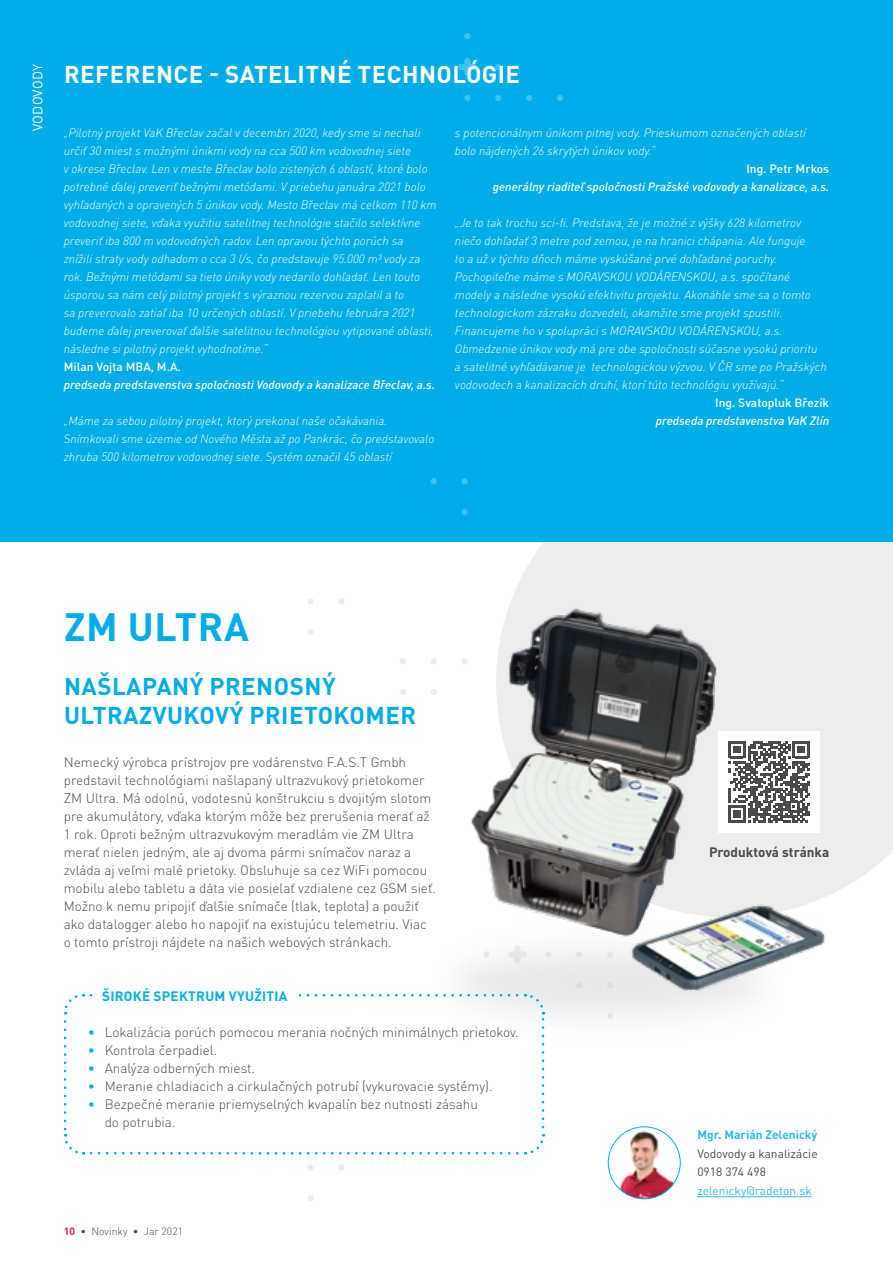
<style>
.page{position:relative;width:893px;height:1263px;background:#fff}
.page>*{position:absolute;margin:0;border:0;box-sizing:border-box;transform-origin:0 0}
.t1{font:700 39px "DIN Pro";letter-spacing:.02em;color:#00ade8}
.t2{font:700 24px/28.8px "DIN Pro";letter-spacing:.02em;color:#00ade8}
.t3{font:700 24px "DIN Pro";letter-spacing:.02em;color:#fff}
.t4{font:300 13.5px/18px "DIN Pro";color:#4a4a49}
.t5{font:700 13.5px "DIN Pro";letter-spacing:.02em;color:#00ade8}
.t6{font:700 13.5px "DIN Pro";color:#4a4a49}
.t7{font:13.5px "DIN Pro";letter-spacing:.01em;color:#fff}
.t8{font:italic 300 12px/18px "DIN Pro";color:#fff}
.t9{font:italic 500 12px "DIN Pro";color:#fff}
.t10{font:500 12px "DIN Pro";color:#fff}
.t11{font:12px/18.6px "DIN Pro";color:#4a4a49}
.t12{font:12px "DIN Pro";color:#30b9ec}
.t13{font:700 12px "DIN Pro";color:#30b9ec}
.t14{font:300 10.5px "DIN Pro";color:#4a4a49}
.s1{color:#00ade8}
.s2{font-weight:700;color:#e6223d}
</style>
<div class="page">
<svg style="left:496px;top:541px;width:397px;height:347px;background:#ebedee"></svg>
<div style="left:0;top:0;width:893px;height:541px;background:#00ade8"></div>
<svg style="left:308px;top:1195px;width:6px;height:6px"></svg>
<svg style="left:308px;top:1164px;width:6px;height:6px"></svg>
<div style="left:338px;top:1164px;width:7px;height:6px;background:#ededed;border-radius:50%"></div>
<svg style="left:309px;top:1102px;width:6px;height:6px"></svg>
<div style="left:338px;top:598px;width:7px;height:6px;background:#ededed;border-radius:50%"></div>
<svg style="left:308px;top:598px;width:6px;height:6px"></svg>
<svg style="left:308px;top:629px;width:6px;height:6px"></svg>
<svg style="left:431px;top:658px;width:6px;height:6px"></svg>
<svg style="left:400px;top:658px;width:6px;height:6px"></svg>
<svg style="left:431px;top:689px;width:6px;height:6px"></svg>
<svg style="left:400px;top:689px;width:6px;height:6px"></svg>
<svg style="left:431px;top:478px;width:6px;height:6px"></svg>
<svg style="left:462px;top:509px;width:6px;height:6px"></svg>
<svg style="left:462px;top:478px;width:6px;height:6px"></svg>
<svg style="left:526px;top:95px;width:6px;height:6px"></svg>
<svg style="left:557px;top:95px;width:6px;height:6px"></svg>
<svg style="left:495px;top:95px;width:6px;height:6px"></svg>
<svg style="left:464px;top:95px;width:6px;height:6px"></svg>
<svg style="left:495px;top:64px;width:6px;height:6px"></svg>
<svg style="left:464px;top:33px;width:6px;height:6px"></svg>
<svg style="left:458px;top:58px;width:19px;height:18px"></svg>
<img style="left:448px;top:605px;width:394px;height:399px">
<div style="left:718px;top:731px;width:102px;height:102px;background:#fff"></div>
<svg style="left:728px;top:741px;width:82px;height:82px"></svg>
<svg style="left:63px;top:1021px;width:21px;height:134px"></svg>
<svg style="left:91px;top:1134px;width:455px;height:21px"></svg>
<svg style="left:525px;top:992px;width:20px;height:135px"></svg>
<svg style="left:63px;top:993px;width:454px;height:21px"></svg>
<div style="left:94px;top:989px;width:205px;height:18px;background:#fff"></div>
<hr style="left:697px;top:1196px;width:115px;height:1px;background:#30b9ec">
<img style="left:611px;top:1127px;width:69px;height:72px">
<div style="left:608px;top:1126px;width:73px;height:73px;border:1px solid #00ade8;border-radius:50%"></div>
<p class="t7" style="left:27px;top:131px;width:69px;rotate:-90deg">VODOVODY</p>
<h2 class="t3" style="left:64px;top:54px;width:458px">REFERENCE - SATELITNÉ TECHNOLÓGIE</h2>
<p class="t8" style="left:64px;top:123px;width:374px">„Pilotný projekt VaK Břeclav začal v decembri 2020, kedy sme si nechali určiť 30 miest s možnými únikmi vody na cca 500 km vodovodnej siete<br>v okrese Břeclav. Len v meste Břeclav bolo zistených 6 oblastí, ktoré bolo potrebné ďalej preveriť bežnými metódami. V priebehu januára 2021 bolo vyhľadaných a opravených 5 únikov vody. Mesto Břeclav má celkom 110 km vodovodnej siete, vďaka využitiu satelitnej technológie stačilo selektívne preveriť iba 800 m vodovodných radov. Len opravou týchto porúch sa<br>znížili straty vody odhadom o cca 3 l/s, čo predstavuje 95.000 m³ vody za rok. Bežnými metódami sa tieto úniky vody nedarilo dohľadať. Len touto úsporou sa nám celý pilotný projekt s výraznou rezervou zaplatil a to<br>sa preverovalo zatiaľ iba 10 určených oblastí. V priebehu februára 2021 budeme ďalej preverovať ďalšie satelitnou technológiou vytipované oblasti, následne si pilotný projekt vyhodnotíme.“</p>
<p class="t10" style="left:64px;top:357px;width:119px">Milan Vojta MBA, M.A.</p>
<p class="t9" style="left:64px;top:375px;width:373px">predseda predstavenstva spoločnosti Vodovody a kanalizace Břeclav, a.s.</p>
<p class="t8" style="left:64px;top:411px;width:372px">„Máme za sebou pilotný projekt, ktorý prekonal naše očakávania.<br>Snímkovali sme územie od Nového Města až po Pankrác, čo predstavovalo zhruba 500 kilometrov vodovodnej siete. Systém označil 45 oblastí</p>
<p class="t8" style="left:455px;top:123px;width:353px">s potencionálnym únikom pitnej vody. Prieskumom označených oblastí bolo nájdených 26 skrytých únikov vody.“</p>
<p class="t10" style="left:746px;top:159px;width:84px">Ing. Petr Mrkos</p>
<p class="t9" style="left:493px;top:177px;width:338px">generálny riaditeľ spoločnosti Pražské vodovody a kanalizace, a.s.</p>
<p class="t8" style="left:455px;top:213px;width:373px">„Je to tak trochu sci-fi. Predstava, že je možné z výšky 628 kilometrov niečo dohľadať 3 metre pod zemou, je na hranici chápania. Ale funguje<br>to a už v týchto dňoch máme vyskúšané prvé dohľadané poruchy.<br>Pochopiteľne máme s MORAVSKOU VODÁRENSKOU, a.s. spočítané modely a následne vysokú efektivitu projektu. Akonáhle sme sa o tomto technologickom zázraku dozvedeli, okamžite sme projekt spustili.<br>Financujeme ho v spolupráci s MORAVSKOU VODÁRENSKOU, a.s.<br>Obmedzenie únikov vody má pre obe spoločnosti súčasne vysokú prioritu<br>a satelitné vyhľadávanie je technologickou výzvou. V ČR sme po Pražských vodovodech a kanalizacích druhí, ktorí túto technológiu využívajú.“</p>
<p class="t10" style="left:715px;top:393px;width:116px">Ing. Svatopluk Březík</p>
<p class="t9" style="left:656px;top:411px;width:175px">predseda predstavenstva VaK Zlín</p>
<h1 class="t1" style="left:64px;top:595px;width:186px">ZM ULTRA</h1>
<h2 class="t2" style="left:64px;top:669px;width:354px">NAŠLAPANÝ PRENOSNÝ<br>ULTRAZVUKOVÝ PRIETOKOMER</h2>
<p class="t4" style="left:64px;top:752px;width:374px">Nemecký výrobca prístrojov pre vodárenstvo F.A.S.T Gmbh predstavil technológiami našlapaný ultrazvukový prietokomer ZM Ultra. Má odolnú, vodotesnú konštrukciu s dvojitým slotom pre akumulátory, vďaka ktorým môže bez prerušenia merať až 1 rok. Oproti bežným ultrazvukovým meradlám vie ZM Ultra merať nielen jedným, ale aj dvoma pármi snímačov naraz a zvláda aj veľmi malé prietoky. Obsluhuje sa cez WiFi pomocou mobilu alebo tabletu a dáta vie posielať vzdialene cez GSM sieť.<br>Možno k nemu pripojiť ďalšie snímače (tlak, teplota) a použiť ako datalogger alebo ho napojiť na existujúcu telemetriu. Viac o tomto prístroji nájdete na našich webových stránkach.</p>
<p class="t5" style="left:102px;top:985px;width:187px">ŠIROKÉ SPEKTRUM VYUŽITIA</p>
<p class="t4" style="left:88px;top:1022px;width:433px"><span class="s1">•</span> Lokalizácia porúch pomocou merania nočných minimálnych prietokov.</p>
<p class="t4" style="left:88px;top:1040px;width:131px"><span class="s1">•</span> Kontrola čerpadiel.</p>
<p class="t4" style="left:88px;top:1058px;width:169px"><span class="s1">•</span> Analýza odberných miest.</p>
<p class="t4" style="left:88px;top:1076px;width:407px"><span class="s1">•</span> Meranie chladiacich a cirkulačných potrubí (vykurovacie systémy).</p>
<p class="t4" style="left:105px;top:1094px;width:375px;text-indent:-17px"><span class="s1">•</span> Bezpečné meranie priemyselných kvapalín bez nutnosti zásahu do potrubia.</p>
<p class="t14" style="left:64px;top:1223px;width:121px"><span class="s2">10</span> • Novinky • Jar 2021</p>
<p class="t6" style="left:709px;top:841px;width:122px">Produktová stránka</p>
<p class="t13" style="left:697px;top:1125px;width:122px">Mgr. Marián Zelenický</p>
<p class="t11" style="left:697px;top:1143px;width:122px">Vodovody a kanalizácie<br>0918 374 498</p>
<p class="t12" style="left:697px;top:1181px;width:116px">zelenicky@radeton.sk</p>
</div>
